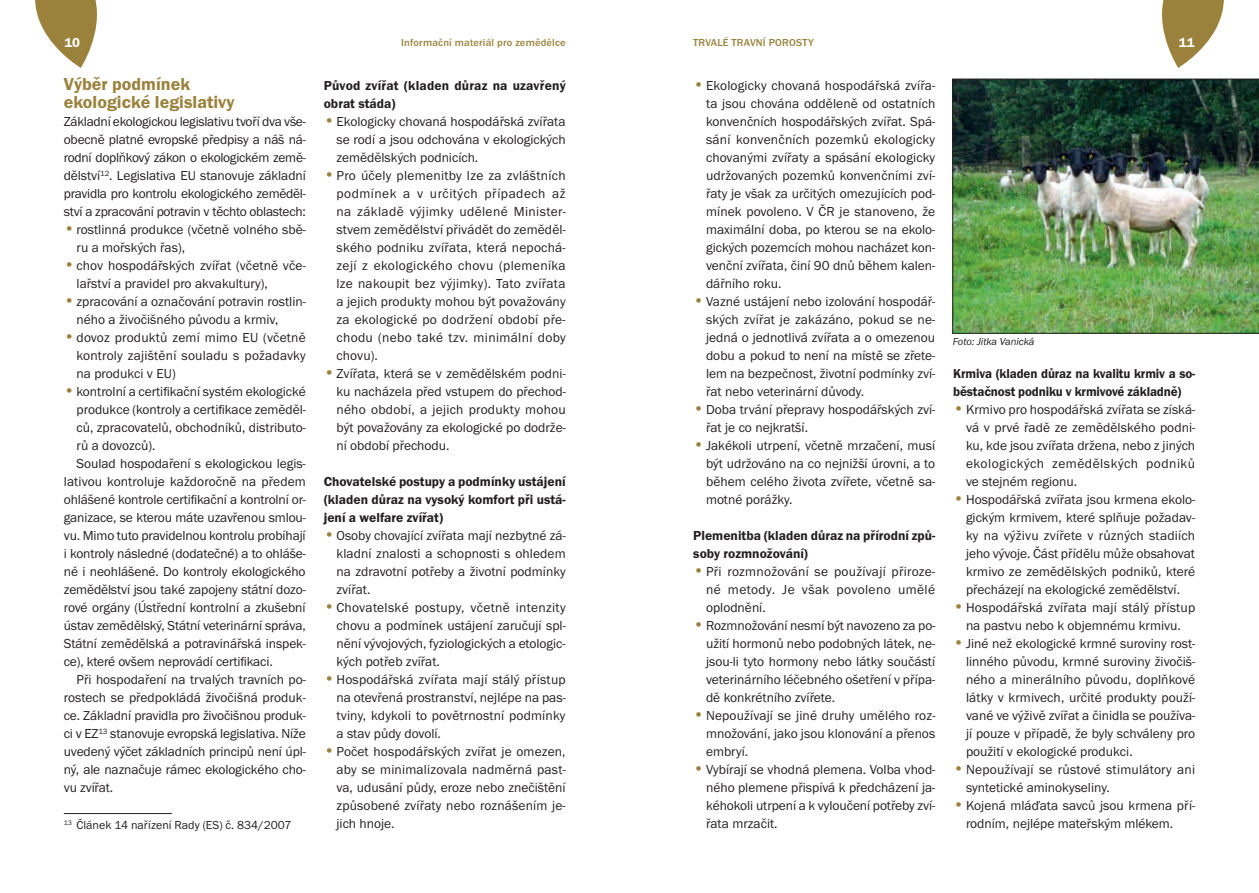
<style>
.page{position:relative;width:1259px;height:893px;background:#fff}
.page>*{position:absolute;margin:0;border:0;box-sizing:border-box;transform-origin:0 0}
.t1{font:600 18px/18px "Franklin Gothic ITCTOT";color:#9a823c}
.t2{font:13.5px/18px "Franklin Gothic ITCTOT";color:#231f20;text-align:justify}
.t3{font:600 13.5px/18px "Franklin Gothic ITCTOT";color:#231f20}
.t4{font:600 13.5px/18px "Franklin Gothic ITCTOT";color:#231f20;scale:.96 1}
.t5{font:600 13.5px "Franklin Gothic ITCTOT";color:#fff}
.t6{font:12px "Franklin Gothic ITCTOT";color:#231f20}
.t7{font:500 10.5px "Franklin Gothic ITCTOT";letter-spacing:.02em;color:#9a823c}
.t8{font:italic 10.5px "Franklin Gothic ITCTOT";color:#231f20}
.s1{font-size:16.5px;color:#9a823c}
</style>
<div class="page">
<svg style="left:1162px;top:0;width:62px;height:68px"></svg>
<svg style="left:35px;top:0;width:62px;height:68px"></svg>
<hr style="left:64px;top:813px;width:108px;height:1px;background:#231f20">
<img style="left:952px;top:79px;width:307px;height:254px">
<p class="t5" style="left:64px;top:35px;width:17px">10</p>
<p class="t7" style="left:401px;top:37px;width:166px">Informační materiál pro zemědělce</p>
<p class="t7" style="left:693px;top:37px;width:122px">TRVALÉ TRAVNÍ POROSTY</p>
<p class="t5" style="left:1178px;top:35px;width:18px">11</p>
<p class="t2" style="left:706px;top:77px;width:231px;text-indent:-13px"><span class="s1">•</span>Ekologicky chovaná hospodářská zvířa&shy;ta jsou chována odděleně od ostatních konvenčních hospodářských zvířat. Spá&shy;sání konvenčních pozemků ekologicky chovanými zvířaty a spásání ekologicky udržovaných pozemků konvenčními zví&shy;řaty je však za určitých omezujících pod&shy;mínek povoleno. V ČR je stanoveno, že maximální doba, po kterou se na ekolo&shy;gických pozemcích mohou nacházet kon&shy;venční zvířata, činí 90 dnů během kalen&shy;dářního roku.</p>
<p class="t2" style="left:706px;top:293px;width:231px;text-indent:-13px"><span class="s1">•</span>Vazné ustájení nebo izolování hospodář&shy;ských zvířat je zakázáno, pokud se ne&shy;jedná o jednotlivá zvířata a o omezenou dobu a pokud to není na místě se zřete&shy;lem na bezpečnost, životní podmínky zví&shy;řat nebo veterinární důvody.</p>
<p class="t2" style="left:706px;top:401px;width:231px;text-indent:-13px"><span class="s1">•</span>Doba trvání přepravy hospodářských zví&shy;řat je co nejkratší.</p>
<p class="t2" style="left:706px;top:437px;width:231px;text-indent:-13px"><span class="s1">•</span>Jakékoli utrpení, včetně mrzačení, musí být udržováno na co nejnižší úrovni, a to během celého života zvířete, včetně sa&shy;motné porážky.</p>
<p class="t3" style="left:693px;top:527px;width:243px">Plemenitba (kladen důraz na přírodní způ&shy;soby rozmnožování)</p>
<p class="t2" style="left:706px;top:563px;width:231px;text-indent:-13px"><span class="s1">•</span>Při rozmnožování se používají přiroze&shy;né metody. Je však povoleno umělé oplodnění.</p>
<p class="t2" style="left:706px;top:617px;width:231px;text-indent:-13px"><span class="s1">•</span>Rozmnožování nesmí být navozeno za po&shy;užití hormonů nebo podobných látek, ne&shy;jsou-li tyto hormony nebo látky součástí veterinárního léčebného ošetření v přípa&shy;dě konkrétního zvířete.</p>
<p class="t2" style="left:706px;top:707px;width:231px;text-indent:-13px"><span class="s1">•</span>Nepoužívají se jiné druhy umělého roz&shy;množování, jako jsou klonování a přenos embryí.</p>
<p class="t2" style="left:706px;top:761px;width:231px;text-indent:-13px"><span class="s1">•</span>Vybírají se vhodná plemena. Volba vhod&shy;ného plemene přispívá k předcházení ja&shy;kéhokoli utrpení a k vyloučení potřeby zví&shy;řata mrzačit.</p>
<h1 class="t1" style="left:64px;top:75px;width:172px">Výběr podmínek ekologické legislativy</h1>
<p class="t2" style="left:64px;top:113px;width:243px">Základní ekologickou legislativu tvoří dva vše&shy;obecně platné evropské předpisy a náš ná&shy;rodní doplňkový zákon o ekologickém země&shy;dělství<sup>12</sup>. Legislativa EU stanovuje základní pravidla pro kontrolu ekologického zeměděl&shy;ství a zpracování potravin v těchto oblastech:</p>
<p class="t2" style="left:77px;top:221px;width:231px;text-indent:-13px"><span class="s1">•</span>rostlinná produkce (včetně volného sbě&shy;ru a mořských řas),</p>
<p class="t2" style="left:77px;top:257px;width:231px;text-indent:-13px"><span class="s1">•</span>chov hospodářských zvířat (včetně vče&shy;lařství a pravidel pro akvakultury),</p>
<p class="t2" style="left:77px;top:293px;width:231px;text-indent:-13px"><span class="s1">•</span>zpracování a označování potravin rostlin&shy;ného a živočišného původu a krmiv,</p>
<p class="t2" style="left:77px;top:329px;width:231px;text-indent:-13px"><span class="s1">•</span>dovoz produktů zemí mimo EU (včetně kontroly zajištění souladu s požadavky na produkci v EU)</p>
<p class="t2" style="left:64px;top:383px;width:243px"><span class="s1">•</span>kontrolní a certifikační systém ekologické</p>
<p class="t2" style="left:77px;top:401px;width:231px">produkce (kontroly a certifikace zeměděl-</p>
<p class="t2" style="left:77px;top:419px;width:231px">ců, zpracovatelů, obchodníků, distributo-</p>
<p class="t2" style="left:77px;top:437px;width:80px">rů a dovozců).</p>
<p class="t2" style="left:77px;top:455px;width:230px">Soulad hospodaření s ekologickou legis-</p>
<p class="t2" style="left:64px;top:473px;width:243px">lativou kontroluje každoročně na předem</p>
<p class="t2" style="left:64px;top:491px;width:243px">ohlášené kontrole certifikační a kontrolní or-</p>
<p class="t2" style="left:64px;top:509px;width:243px">ganizace, se kterou máte uzavřenou smlou-</p>
<p class="t2" style="left:64px;top:527px;width:243px">vu. Mimo tuto pravidelnou kontrolu probíhají</p>
<p class="t2" style="left:64px;top:545px;width:243px">i kontroly následné (dodatečné) a to ohláše-</p>
<p class="t2" style="left:64px;top:563px;width:243px">né i neohlášené. Do kontroly ekologického</p>
<p class="t2" style="left:64px;top:581px;width:243px">zemědělství jsou také zapojeny státní dozo-</p>
<p class="t2" style="left:64px;top:599px;width:243px">rové orgány (Ústřední kontrolní a zkušební</p>
<p class="t2" style="left:64px;top:617px;width:243px">ústav zemědělský, Státní veterinární správa,</p>
<p class="t2" style="left:64px;top:635px;width:243px">Státní zemědělská a potravinářská inspek-</p>
<p class="t2" style="left:64px;top:653px;width:210px">ce), které ovšem neprovádí certifikaci.</p>
<p class="t2" style="left:77px;top:671px;width:231px">Při hospodaření na trvalých travních po-</p>
<p class="t2" style="left:64px;top:689px;width:243px">rostech se předpokládá živočišná produk-</p>
<p class="t2" style="left:64px;top:707px;width:243px">ce. Základní pravidla pro živočišnou produk-</p>
<p class="t2" style="left:64px;top:725px;width:243px">ci v EZ<sup>13</sup> stanovuje evropská legislativa. Níže</p>
<p class="t2" style="left:64px;top:743px;width:243px">uvedený výčet základních principů není úpl-</p>
<p class="t2" style="left:64px;top:761px;width:243px">ný, ale naznačuje rámec ekologického cho-</p>
<p class="t2" style="left:64px;top:779px;width:51px">vu zvířat.</p>
<p class="t6" style="left:64px;top:818px;width:229px"><sup>13</sup> Článek 14 nařízení Rady (ES) č. 834/2007</p>
<p class="t3" style="left:324px;top:77px;width:243px">Původ zvířat (kladen důraz na uzavřený obrat stáda)</p>
<p class="t2" style="left:336px;top:113px;width:231px;text-indent:-13px"><span class="s1">•</span>Ekologicky chovaná hospodářská zvířata se rodí a jsou odchována v ekologických zemědělských podnicích.</p>
<p class="t2" style="left:336px;top:167px;width:231px;text-indent:-13px"><span class="s1">•</span>Pro účely plemenitby lze za zvláštních podmínek a v určitých případech až na základě výjimky udělené Minister&shy;stvem zemědělství přivádět do zeměděl&shy;ského podniku zvířata, která nepochá&shy;zejí z ekologického chovu (plemeníka lze nakoupit bez výjimky). Tato zvířata a jejich produkty mohou být považovány za ekologické po dodržení období pře&shy;chodu (nebo také tzv. minimální doby chovu).</p>
<p class="t2" style="left:336px;top:365px;width:231px;text-indent:-13px"><span class="s1">•</span>Zvířata, která se v zemědělském podni&shy;ku nacházela před vstupem do přechod&shy;ného období, a jejich produkty mohou být považovány za ekologické po dodrže&shy;ní období přechodu.</p>
<p class="t3" style="left:324px;top:473px;width:243px;text-align:justify">Chovatelské postupy a podmínky ustájení (kladen důraz na vysoký komfort při ustá&shy;jení a welfare zvířat)</p>
<p class="t2" style="left:336px;top:527px;width:231px;text-indent:-13px"><span class="s1">•</span>Osoby chovající zvířata mají nezbytné zá&shy;kladní znalosti a schopnosti s ohledem na zdravotní potřeby a životní podmínky zvířat.</p>
<p class="t2" style="left:336px;top:599px;width:231px;text-indent:-13px"><span class="s1">•</span>Chovatelské postupy, včetně intenzity chovu a podmínek ustájení zaručují spl&shy;nění vývojových, fyziologických a etologic&shy;kých potřeb zvířat.</p>
<p class="t2" style="left:336px;top:671px;width:231px;text-indent:-13px"><span class="s1">•</span>Hospodářská zvířata mají stálý přístup na otevřená prostranství, nejlépe na pas&shy;tviny, kdykoli to povětrnostní podmínky a stav půdy dovolí.</p>
<p class="t2" style="left:336px;top:743px;width:231px;text-indent:-13px"><span class="s1">•</span>Počet hospodářských zvířat je omezen, aby se minimalizovala nadměrná past&shy;va, udusání půdy, eroze nebo znečištění způsobené zvířaty nebo roznášením je&shy;jich hnoje.</p>
<p class="t8" style="left:952px;top:335px;width:83px">Foto: Jitka Vanická</p>
<p class="t4" style="left:953px;top:365px;width:253px">Krmiva (kladen důraz na kvalitu krmiv a so&shy;běstačnost podniku v krmivové základně)</p>
<p class="t2" style="left:966px;top:401px;width:231px;text-indent:-13px"><span class="s1">•</span>Krmivo pro hospodářská zvířata se získá&shy;vá v prvé řadě ze zemědělského podni&shy;ku, kde jsou zvířata držena, nebo z jiných ekologických zemědělských podniků ve stejném regionu.</p>
<p class="t2" style="left:966px;top:491px;width:231px;text-indent:-13px"><span class="s1">•</span>Hospodářská zvířata jsou krmena ekolo&shy;gickým krmivem, které splňuje požadav&shy;ky na výživu zvířete v různých stadiích jeho vývoje. Část přídělu může obsahovat krmivo ze zemědělských podniků, které přecházejí na ekologické zemědělství.</p>
<p class="t2" style="left:953px;top:599px;width:243px;text-align:center"><span class="s1">•</span>Hospodářská zvířata mají stálý přístup na pastvu nebo k objemnému krmivu.</p>
<p class="t2" style="left:966px;top:635px;width:231px;text-indent:-13px"><span class="s1">•</span>Jiné než ekologické krmné suroviny rost&shy;linného původu, krmné suroviny živočiš&shy;ného a minerálního původu, doplňkové látky v krmivech, určité produkty použí&shy;vané ve výživě zvířat a činidla se používa&shy;jí pouze v případě, že byly schváleny pro použití v ekologické produkci.</p>
<p class="t2" style="left:966px;top:761px;width:231px;text-indent:-13px"><span class="s1">•</span>Nepoužívají se růstové stimulátory ani syntetické aminokyseliny.</p>
<p class="t2" style="left:966px;top:797px;width:231px;text-indent:-13px"><span class="s1">•</span>Kojená mláďata savců jsou krmena pří&shy;rodním, nejlépe mateřským mlékem.</p>
</div>
